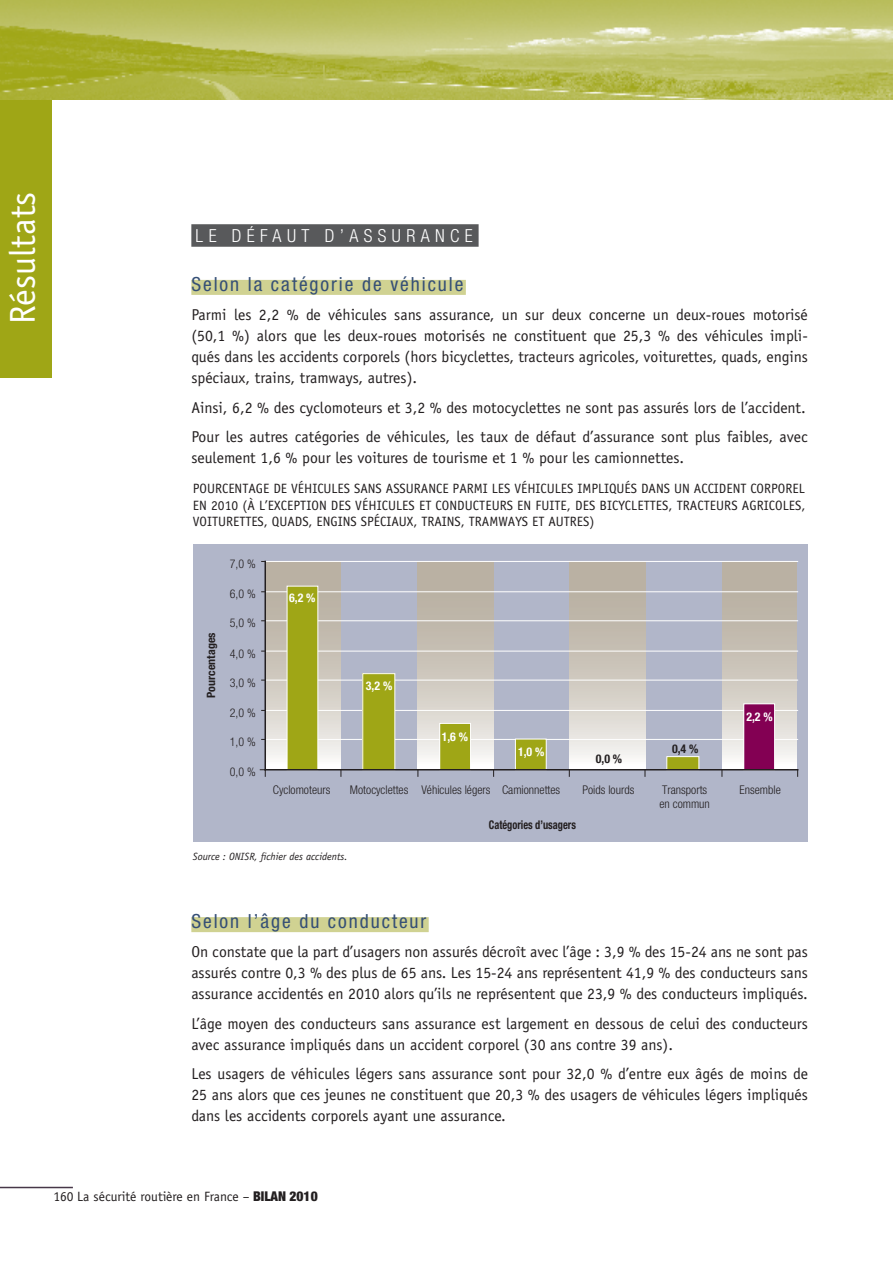
<style>
.page{position:relative;width:893px;height:1263px;background:#fff}
.page>*{position:absolute;margin:0;border:0;box-sizing:border-box;transform-origin:0 0}
.t1{font:36px "Officina Sans Std";color:#fff}
.t2{font:condensed 19.5px "Helvetica Neue LT Std";letter-spacing:.1em;color:#354f76}
.t3{font:300 condensed 18px "Helvetica Neue LT Std";color:#fff}
.t4{font:15.75px/21px "Officina Sans Std";color:#231f20;text-align:justify}
.t5{font:13.5px/16.2px "Officina Sans Std";color:#231f20;text-align:justify}
.t6{font:300 condensed 12px/14.4px "Helvetica Neue LT Std";color:#231f20}
.t7{font:700 condensed 12px "Helvetica Neue LT Std";color:#fff}
.t8{font:700 condensed 12px "Helvetica Neue LT Std";color:#231f20;scale:.86 1}
.t9{font:700 condensed 12px "Helvetica Neue LT Std";color:#231f20}
.t10{font:700 condensed 11.55px "Helvetica Neue LT Std";color:#231f20;scale:1.05 1}
.t11{font:italic 10.5px "Officina Sans Std";color:#231f20}
.s1{font-family:"Helvetica Neue LT Std";font-weight:900;font-stretch:condensed}
</style>
<div class="page">
<div style="left:0;top:59px;width:51px;height:319px;background:#9fa616"></div>
<svg style="left:0;top:0;width:893px;height:99px;background:#babe5e"></svg>
<hr style="left:0;top:1187px;width:73px;height:1px;background:#473748">
<div style="left:191px;top:224px;width:288px;height:23px;background:#58595b"></div>
<div style="left:191px;top:280px;width:275px;height:15px;background:#d0d292"></div>
<div style="left:191px;top:917px;width:238px;height:15px;background:#d0d292"></div>
<div style="left:193px;top:544px;width:615px;height:298px;background:#b1b6c9"></div>
<svg style="left:266px;top:562px;width:75px;height:207px;background:#cfc9bf"></svg>
<svg style="left:418px;top:562px;width:75px;height:207px;background:#cdc7bd"></svg>
<svg style="left:569px;top:562px;width:76px;height:207px;background:#d0cac1"></svg>
<svg style="left:722px;top:562px;width:74px;height:207px;background:#ccc6bc"></svg>
<hr style="left:265px;top:739px;width:533px;height:1px;background:#fff">
<hr style="left:265px;top:710px;width:533px;height:1px;background:#fff">
<hr style="left:265px;top:680px;width:533px;height:1px;background:#fff">
<hr style="left:265px;top:651px;width:533px;height:1px;background:#fff">
<hr style="left:265px;top:620px;width:533px;height:1px;background:#fff">
<hr style="left:265px;top:591px;width:533px;height:1px;background:#fff">
<hr style="left:265px;top:561px;width:533px;height:1px;background:#fff">
<div style="left:287px;top:586px;width:31px;height:183px;background:#9fa616"></div>
<div style="left:363px;top:674px;width:32px;height:96px;background:#9fa616"></div>
<div style="left:440px;top:723px;width:30px;height:47px;background:#9fa616"></div>
<div style="left:440px;top:723px;width:31px;height:47px;border:1px solid #fff"></div>
<div style="left:515px;top:739px;width:31px;height:31px;background:#9fa616"></div>
<div style="left:515px;top:739px;width:31px;height:31px;border:1px solid #fff"></div>
<svg style="left:666px;top:756px;width:33px;height:13px"></svg>
<div style="left:744px;top:704px;width:31px;height:66px;background:#830053"></div>
<div style="left:744px;top:704px;width:31px;height:66px;border:1px solid #fff"></div>
<hr style="left:264px;top:561px;width:2px;height:209px;background:#231f20">
<hr style="left:265px;top:769px;width:533px;height:1px;background:#231f20">
<svg style="left:260px;top:769px;width:6px;height:7px"></svg>
<h1 class="t1" style="left:2px;top:324px;width:134px;rotate:-90deg">Résultats</h1>
<p class="t3" style="left:196px;top:226px;width:11px">Le</p>
<p class="t3" style="left:232px;top:226px;width:131px">défa ut d’ass</p>
<p class="t3" style="left:392px;top:226px;width:29px">u rance</p>
<p class="t2" style="left:191px;top:272px;width:274px">Selon la catégorie de véhicule</p>
<p class="t4" style="left:191px;top:304px;width:618px">Parmi les 2,2 % de véhicules sans assurance, un sur deux concerne un deux-roues motorisé (50,1 %) alors que les deux-roues motorisés ne constituent que 25,3 % des véhicules impli&shy;qués dans les accidents corporels (hors bicyclettes, tracteurs agricoles, voiturettes, quads, engins spéciaux, trains, tramways, autres).</p>
<p class="t4" style="left:191px;top:393px;width:618px;line-height:29.5px">Ainsi, 6,2 % des cyclomoteurs et 3,2 % des motocyclettes ne sont pas assurés lors de l’accident.<br>Pour les autres catégories de véhicules, les taux de défaut d’assurance sont plus faibles, avec</p>
<p class="t4" style="left:191px;top:447px;width:494px">seulement 1,6 % pour les voitures de tourisme et 1 % pour les camionnettes.</p>
<p class="t5" style="left:193px;top:481px;width:614px">POURCENTAGE DE VÉHICULES SANS ASSURANCE PARMI LES VÉHICULES IMPLIQUÉS DANS UN ACCIDENT CORPOREL EN 2010 (À L’EXCEPTION DES VÉHICULES ET CONDUCTEURS EN FUITE, DES BICYCLETTES, TRACTEURS AGRICOLES, VOITURETTES, QUADS, ENGINS SPÉCIAUX, TRAINS, TRAMWAYS ET AUTRES)</p>
<p class="t10" style="left:204px;top:698px;width:64px;rotate:-90deg">Pourcentages</p>
<p class="t6" style="left:230px;top:556px;width:27px">7,0 %</p>
<p class="t6" style="left:230px;top:587px;width:27px">6,0 %</p>
<p class="t6" style="left:230px;top:616px;width:27px">5,0 %</p>
<p class="t6" style="left:230px;top:646px;width:27px">4,0 %</p>
<p class="t6" style="left:230px;top:675px;width:27px">3,0 %</p>
<p class="t6" style="left:230px;top:705px;width:27px">2,0 %</p>
<p class="t6" style="left:230px;top:734px;width:27px">1,0 %</p>
<p class="t6" style="left:230px;top:765px;width:27px">0,0 %</p>
<p class="t7" style="left:289px;top:591px;width:28px">6,2 %</p>
<p class="t7" style="left:366px;top:678px;width:28px">3,2 %</p>
<p class="t7" style="left:442px;top:729px;width:28px">1,6 %</p>
<p class="t7" style="left:518px;top:744px;width:28px">1,0 %</p>
<p class="t9" style="left:672px;top:742px;width:28px">0,4 %</p>
<p class="t9" style="left:596px;top:752px;width:28px">0,0 %</p>
<p class="t7" style="left:746px;top:710px;width:28px">2,2 %</p>
<p class="t6" style="left:421px;top:782px;width:71px">Véhicules légers</p>
<p class="t6" style="left:582px;top:782px;width:53px">Poids lourds</p>
<p class="t6" style="left:739px;top:782px;width:43px">Ensemble</p>
<p class="t6" style="left:273px;top:782px;width:59px">Cyclomoteurs</p>
<p class="t6" style="left:350px;top:782px;width:60px">Motocyclettes</p>
<p class="t6" style="left:502px;top:782px;width:60px">Camionnettes</p>
<p class="t6" style="left:659px;top:782px;width:52px">Transports en commun</p>
<p class="t8" style="left:489px;top:818px;width:103px">Catégories d’usagers</p>
<p class="t11" style="left:193px;top:851px;width:156px">Source : ONISR, fichier des accidents.</p>
<p class="t2" style="left:191px;top:910px;width:237px">Selon l’âge du conducteur</p>
<p class="t4" style="left:191px;top:941px;width:618px">On constate que la part d’usagers non assurés décroît avec l’âge : 3,9 % des 15-24 ans ne sont pas assurés contre 0,3 % des plus de 65 ans. Les 15-24 ans représentent 41,9 % des conducteurs sans assurance accidentés en 2010 alors qu’ils ne représentent que 23,9 % des conducteurs impliqués.</p>
<p class="t4" style="left:191px;top:1013px;width:618px">L’âge moyen des conducteurs sans assurance est largement en dessous de celui des conducteurs avec assurance impliqués dans un accident corporel (30 ans contre 39 ans).</p>
<p class="t4" style="left:191px;top:1063px;width:618px">Les usagers de véhicules légers sans assurance sont pour 32,0 % d’entre eux âgés de moins de 25 ans alors que ces jeunes ne constituent que 20,3 % des usagers de véhicules légers impliqués dans les accidents corporels ayant une assurance.</p>
<p class="t5" style="left:53px;top:1188px;width:266px">160 La sécurité routière en France – <span class="s1">BILAN 2010</span></p>
</div>
